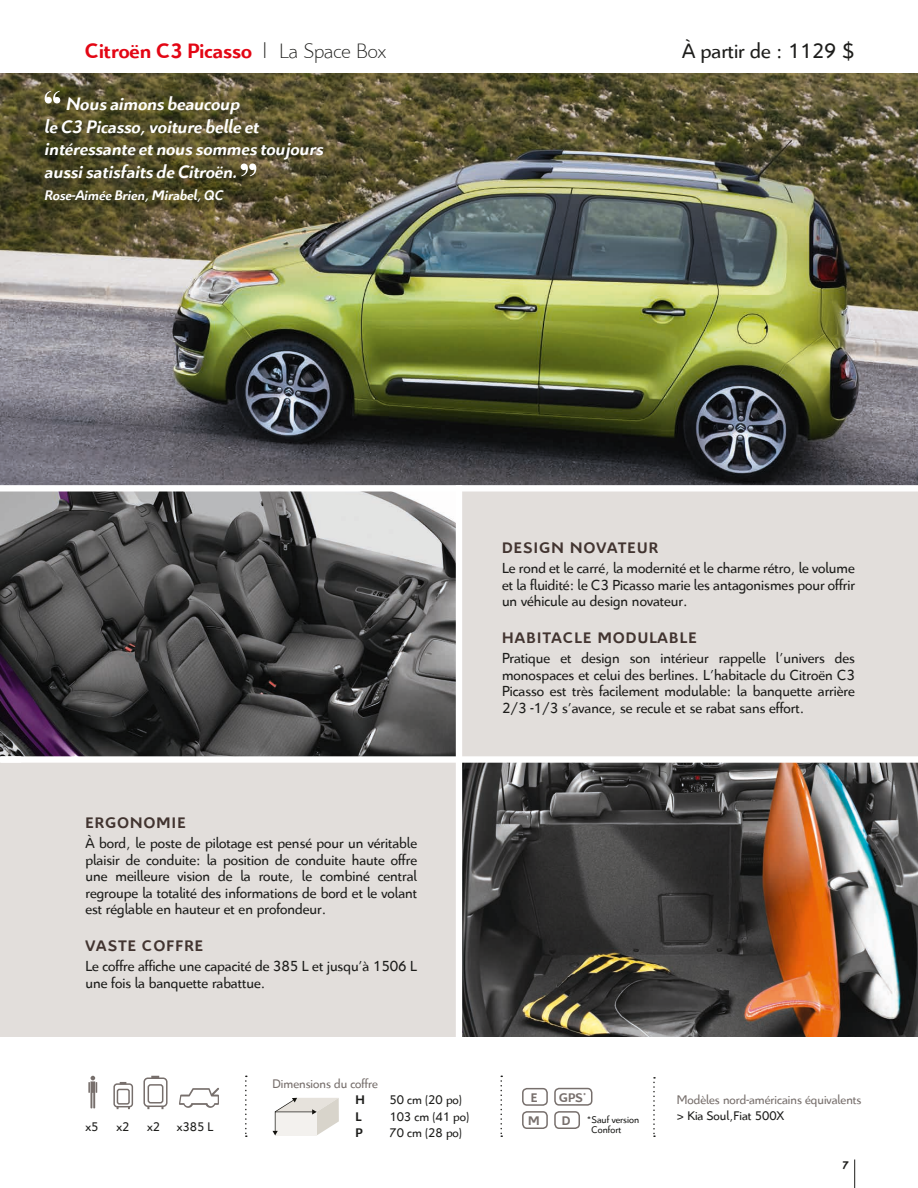
<style>
.page{position:relative;width:918px;height:1188px;background:#fff}
.page>*{position:absolute;margin:0;border:0;box-sizing:border-box;transform-origin:0 0}
.t1{font:700 22.5px "Citroen";color:#e30614}
.t2{font:22.5px "Citroen";color:#1d1d1b}
.t3{font:italic 700 19.5px/22.5px "Citroen";color:#fff}
.t4{font:700 16.5px "Citroen";letter-spacing:.08em;color:#423430}
.t5{font:15.75px/16.5px "Citroen";color:#1d1d1b;text-align:justify}
.t6{font:italic 700 15px "Citroen";color:#fff}
.t7{font:13.5px "Citroen";color:#1d1d1b}
.t8{font:13.5px "Citroen";color:#776f6c}
.t9{font:700 13.5px "Citroen";color:#776f6c}
.t10{font:700 13.5px "Citroen";color:#1d1d1b}
.t11{font:700 12px "Citroen";color:#1d1d1b}
.t12{font:10.5px/10.5px "Citroen";color:#1d1d1b}
.s1{font-weight:300;color:#1d1d1b}
</style>
<div class="page">
<div style="left:0;top:485px;width:918px;height:552px;background:#e2dedb"></div>
<img style="left:462px;top:763px;width:456px;height:274px">
<svg style="left:0;top:492px;width:456px;height:264px"></svg>
<img style="left:1px;top:73px;width:917px;height:412px">
<img style="left:0;top:72px;width:1px;height:413px">
<svg style="left:88px;top:1076px;width:9px;height:32px"></svg>
<div style="left:113px;top:1083px;width:20px;height:24px;border:2px solid #776f6c;border-radius:3px"></div>
<div style="left:117px;top:1089px;width:13px;height:16px;border:2px solid #776f6c;border-radius:2px"></div>
<svg style="left:120px;top:1082px;width:6px;height:2px"></svg>
<div style="left:143px;top:1077px;width:25px;height:30px;border:2px solid #776f6c;border-radius:4px"></div>
<div style="left:148px;top:1084px;width:15px;height:20px;border:2px solid #776f6c;border-radius:2px"></div>
<svg style="left:151px;top:1076px;width:8px;height:2px"></svg>
<svg style="left:245px;top:1076px;width:2px;height:61px"></svg>
<svg style="left:653px;top:1077px;width:2px;height:60px"></svg>
<svg style="left:500px;top:1076px;width:2px;height:61px"></svg>
<svg style="left:179px;top:1088px;width:40px;height:20px"></svg>
<div style="left:522px;top:1111px;width:26px;height:18px;border:2px solid #776f6c;border-radius:4px"></div>
<div style="left:554px;top:1111px;width:26px;height:18px;border:2px solid #776f6c;border-radius:4px"></div>
<svg style="left:273px;top:1098px;width:66px;height:37px"></svg>
<div style="left:554px;top:1088px;width:38px;height:18px;border:2px solid #776f6c;border-radius:4px"></div>
<svg style="left:45px;top:91px;width:15px;height:12px"></svg>
<svg style="left:241px;top:164px;width:15px;height:12px"></svg>
<div style="left:522px;top:1088px;width:26px;height:18px;border:2px solid #776f6c;border-radius:4px"></div>
<hr style="left:0;top:79px;width:4px;height:160px;background:#1d1d1b;opacity:.6">
<div style="left:0;top:485px;width:918px;height:7px;background:#fff"></div>
<div style="left:456px;top:485px;width:6px;height:552px;background:#fff"></div>
<div style="left:1px;top:756px;width:917px;height:7px;background:#fff"></div>
<div style="left:0;top:756px;width:21px;height:7px;background:#fff"></div>
<svg style="left:854px;top:1160px;width:1px;height:28px"></svg>
<h1 class="t1" style="left:85px;top:35px;width:303px">Citroën C3 Picasso <span class="s1">| La Space Box</span></h1>
<p class="t3" style="left:45px;top:91px;width:280px;text-indent:22px">Nous aimons beaucoup<br>le C3 Picasso, voiture belle et intéressante et nous sommes toujours aussi satisfaits de Citroën.</p>
<p class="t6" style="left:45px;top:185px;width:180px">Rose-Aimée Brien, Mirabel, QC</p>
<h1 class="t2" style="left:682px;top:35px;width:174px">À partir de : 1129 $</h1>
<p class="t4" style="left:85px;top:811px;width:102px">ERGONOMIE</p>
<p class="t5" style="left:85px;top:834px;width:333px">À bord, le poste de pilotage est pensé pour un véritable plaisir de conduite: la position de conduite haute offre une meilleure vision de la route, le combiné central regroupe la totalité des informations de bord et le volant est réglable en hauteur et en profondeur.</p>
<p class="t4" style="left:85px;top:934px;width:119px">VASTE COFFRE</p>
<p class="t5" style="left:85px;top:957px;width:333px">Le coffre affiche une capacité de 385 L et jusqu’à 1506 L une fois la banquette rabattue.</p>
<p class="t8" style="left:273px;top:1075px;width:107px">Dimensions du coffre</p>
<p class="t4" style="left:502px;top:536px;width:157px">DESIGN NOVATEUR</p>
<p class="t5" style="left:502px;top:559px;width:354px">Le rond et le carré, la modernité et le charme rétro, le volume et la fluidité: le C3 Picasso marie les antagonismes pour offrir un véhicule au design novateur.</p>
<p class="t4" style="left:502px;top:626px;width:196px">HABITACLE MODULABLE</p>
<p class="t5" style="left:502px;top:649px;width:354px">Pratique et design son intérieur rappelle l’univers des monospaces et celui des berlines. L’habitacle du Citroën C3<br>Picasso est très facilement modulable: la banquette arrière 2/3 -1/3 s’avance, se recule et se rabat sans effort.</p>
<p class="t7" style="left:85px;top:1118px;width:15px">x5</p>
<p class="t7" style="left:117px;top:1118px;width:15px">x2</p>
<p class="t7" style="left:147px;top:1118px;width:68px">x2 x385 L</p>
<p class="t9" style="left:559px;top:1089px;width:29px">GPS<sup>*</sup></p>
<p class="t10" style="left:355px;top:1091px;width:11px">H</p>
<p class="t7" style="left:389px;top:1091px;width:74px">50 cm (20 po)</p>
<p class="t9" style="left:531px;top:1089px;width:8px">E</p>
<p class="t10" style="left:355px;top:1107px;width:8px">L</p>
<p class="t7" style="left:389px;top:1107px;width:81px">103 cm (41 po)</p>
<p class="t10" style="left:355px;top:1124px;width:9px">P</p>
<p class="t7" style="left:389px;top:1124px;width:74px">70 cm (28 po)</p>
<p class="t9" style="left:530px;top:1089px;width:10px">A</p>
<p class="t8" style="left:677px;top:1091px;width:186px">Modèles nord-américains équivalents</p>
<p class="t7" style="left:677px;top:1107px;width:109px">&gt; Kia Soul,Fiat 500X</p>
<p class="t12" style="left:592px;top:1114px;width:49px;text-indent:-5px">*Sauf version<br>Confort</p>
<p class="t9" style="left:528px;top:1112px;width:13px">M</p>
<p class="t9" style="left:562px;top:1112px;width:10px">D</p>
<p class="t11" style="left:843px;top:1157px;width:8px">7</p>
</div>
